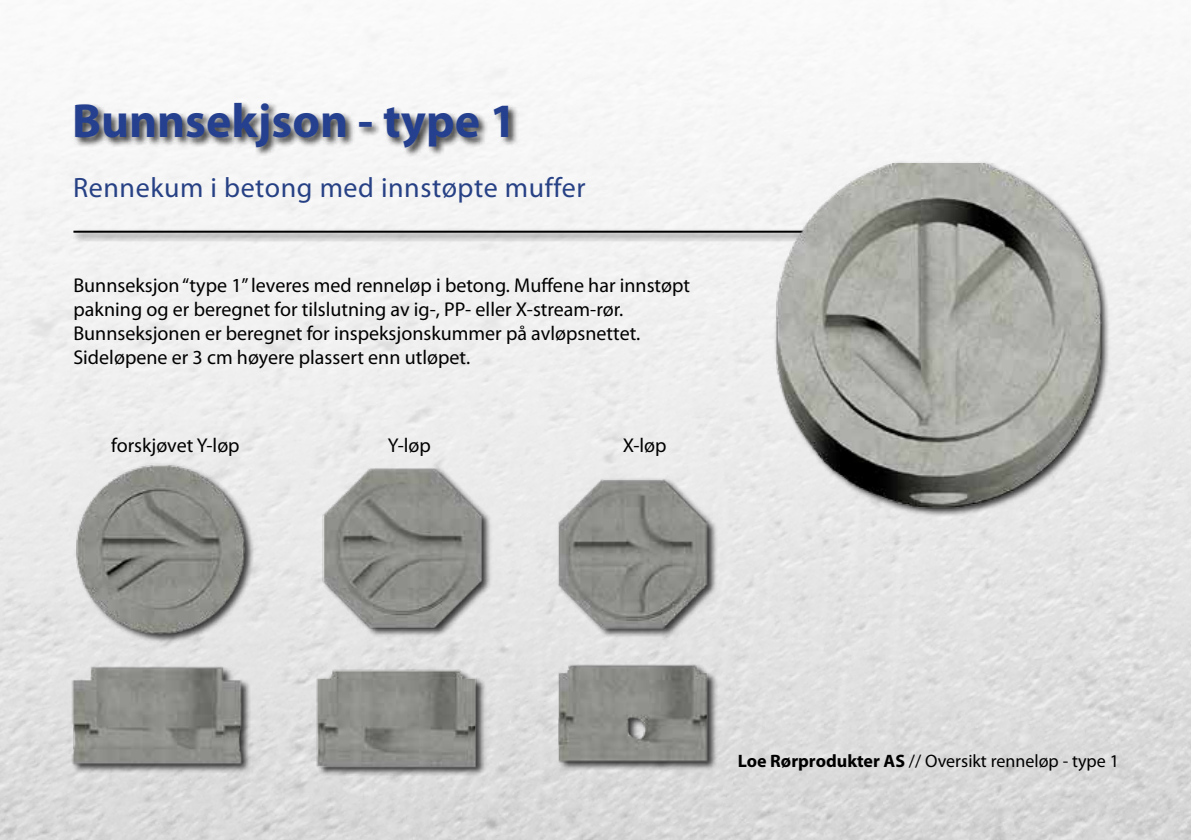
<style>
.page{position:relative;width:1191px;height:840px;background:#fff}
.page>*{position:absolute;margin:0;border:0;box-sizing:border-box;transform-origin:0 0}
.t1{font:700 48px "Myriad Pro";color:#25408f}
.t2{font:28px "Myriad Pro";letter-spacing:.02em;color:#274185}
.t3{font:20px/24px "Myriad Pro";color:#000}
.t4{font:18px "Myriad Pro";color:#000}
.s1{font-weight:700}
</style>
<div class="page">
<div style="left:72px;top:228px;width:812px;height:15px;background:#000;opacity:.75"></div>
<hr style="left:73px;top:230px;width:801px;height:2px;background:#000">
<div style="left:73px;top:101px;width:445px;height:57px;background:#000;opacity:.75"></div>
<div style="left:774px;top:161px;width:336px;height:356px;background:#000;opacity:.75"></div>
<img style="left:760px;top:163px;width:368px;height:345px">
<img style="left:49px;top:438px;width:681px;height:375px">
<h1 class="t1" style="left:72px;top:89px;width:446px">Bunnsekjson - type 1</h1>
<h2 class="t2" style="left:73px;top:170px;width:514px">Rennekum i betong med innstøpte muffer</h2>
<p class="t3" style="left:73px;top:273px;width:618px">Bunnseksjon “type 1” leveres med renneløp i betong. Muffene har innstøpt pakning og er beregnet for tilslutning av ig-, PP- eller X-stream-rør.<br>Bunnseksjonen er beregnet for inspeksjonskummer på avløpsnettet.<br>Sideløpene er 3 cm høyere plassert enn utløpet.</p>
<p class="t3" style="left:111px;top:432px;width:130px">forskjøvet Y-løp</p>
<p class="t3" style="left:388px;top:432px;width:45px">Y-løp</p>
<p class="t3" style="left:622px;top:432px;width:45px">X-løp</p>
<p class="t4" style="left:737px;top:749px;width:383px"><span class="s1">Loe Rørprodukter AS</span> // Oversikt renneløp - type 1</p>
</div>
